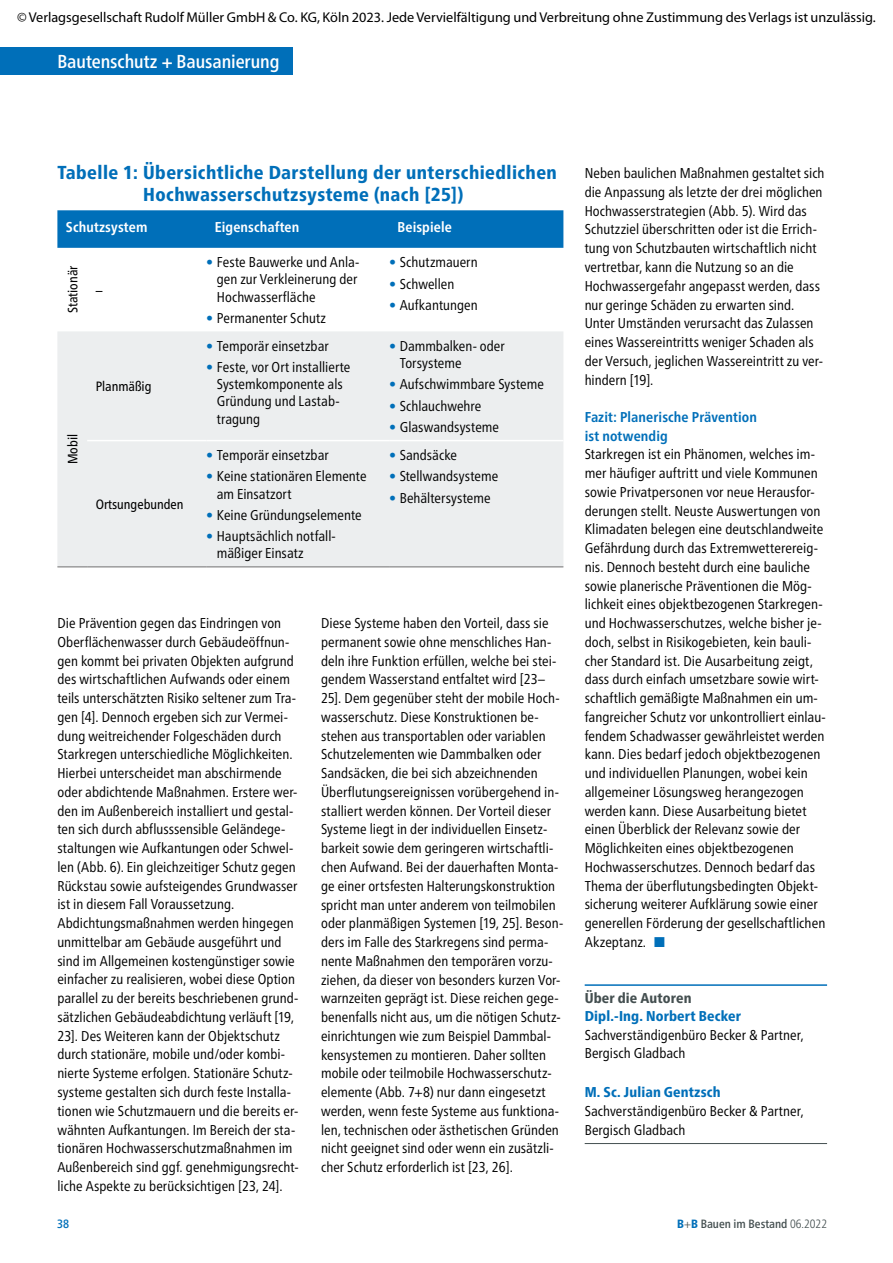
<style>
.page{position:relative;width:893px;height:1263px;background:#fff}
.page>*{position:absolute;margin:0;border:0;box-sizing:border-box;transform-origin:0 0}
.t1{font:800 condensed 18.75px/22.5px "Frutiger Neue LT Pro";letter-spacing:.025em;color:#006fb9;text-align:center}
.t2{font:500 condensed 18.75px "Frutiger Neue LT Pro";letter-spacing:-.005em;color:#fff}
.t3{font:condensed 14.25px/18.8px "Frutiger Neue LT Pro";color:#000}
.t4{font:14.25px "Myriad Pro";color:#000}
.t5{font:800 condensed 14.25px "Frutiger Neue LT Pro";letter-spacing:.01em;color:#006fb9}
.t6{font:700 condensed 14.25px/18.8px "Frutiger Neue LT Pro";letter-spacing:.01em;color:#006fb9}
.t7{font:700 condensed 14.25px "Frutiger Neue LT Pro";letter-spacing:.01em;color:#fff}
.t8{font:800 condensed 14.25px "Frutiger Neue LT Pro";letter-spacing:.01em;color:#444f50}
.t9{font:condensed 13.5px "Frutiger Neue LT Pro";color:#000}
.t10{font:500 condensed 12px "Frutiger Neue LT Pro";color:#444f50}
.t11{font:500 condensed 12px "Frutiger Neue LT Pro";color:#006fb9}
.s1{font-weight:700;color:#006fb9}
.s2{color:#006fb9}
.s3{font-weight:800;color:#006fb9}
.s4{font-weight:300}
</style>
<div class="page">
<div style="left:0;top:47px;width:292px;height:27px;background:#006fb9"></div>
<hr style="left:585px;top:984px;width:242px;height:2px;background:#006fb9">
<hr style="left:585px;top:1143px;width:242px;height:1px;background:#444f50">
<div style="left:57px;top:210px;width:506px;height:38px;background:#006fb9"></div>
<div style="left:57px;top:331px;width:506px;height:235px;background:#eceeef"></div>
<hr style="left:87px;top:566px;width:119px;height:1px;background:#706f6f">
<hr style="left:206px;top:566px;width:183px;height:1px;background:#706f6f">
<hr style="left:389px;top:566px;width:174px;height:1px;background:#706f6f">
<hr style="left:57px;top:566px;width:30px;height:1px;background:#706f6f">
<hr style="left:87px;top:440px;width:119px;height:1px;background:#fff">
<hr style="left:206px;top:440px;width:183px;height:1px;background:#fff">
<hr style="left:389px;top:440px;width:174px;height:1px;background:#fff">
<p class="t4" style="left:17px;top:10px;width:860px">© Verlagsgesellschaft Rudolf Müller GmbH &amp; Co. KG, Köln 2023. Jede Vervielfältigung und Verbreitung ohne Zustimmung des Verlags ist unzulässig.</p>
<h1 class="t2" style="left:57px;top:50px;width:224px">Bautenschutz + Bausanierung</h1>
<h1 class="t1" style="left:57px;top:161px;width:501px">Tabelle 1: Übersichtliche Darstellung der unterschiedlichen<br>Hochwasserschutzsysteme (nach [25])</h1>
<p class="t7" style="left:66px;top:219px;width:83px">Schutzsystem</p>
<p class="t7" style="left:215px;top:219px;width:86px">Eigenschaften</p>
<p class="t7" style="left:398px;top:219px;width:56px">Beispiele</p>
<p class="t9" style="left:65px;top:313px;width:49px;rotate:-90deg">Stationär</p>
<p class="t3" style="left:217px;top:254px;width:144px;line-height:17.1px;text-indent:-11px"><span class="s1">•</span> Feste Bauwerke und Anla&shy;gen zur Verkleinerung der<br>Hochwasserfläche</p>
<p class="t3" style="left:206px;top:308px;width:121px"><span class="s1">•</span> Permanenter Schutz</p>
<p class="t3" style="left:389px;top:253px;width:90px"><span class="s1">•</span> Schutzmauern</p>
<p class="t3" style="left:389px;top:274px;width:67px"><span class="s1">•</span> Schwellen</p>
<p class="t3" style="left:389px;top:296px;width:90px"><span class="s1">•</span> Aufkantungen</p>
<p class="t9" style="left:96px;top:282px;width:8px">–</p>
<p class="t9" style="left:65px;top:464px;width:32px;rotate:-90deg">Mobil</p>
<p class="t9" style="left:96px;top:379px;width:57px">Planmäßig</p>
<p class="t9" style="left:96px;top:496px;width:89px">Ortsungebunden</p>
<p class="t3" style="left:206px;top:336px;width:124px"><span class="s1">•</span> Temporär einsetzbar</p>
<p class="t3" style="left:217px;top:359px;width:135px;line-height:17.1px;text-indent:-11px"><span class="s1">•</span> Feste, vor Ort installierte<br>Systemkomponente als<br>Gründung und Lastab&shy;tragung</p>
<p class="t3" style="left:206px;top:446px;width:124px"><span class="s1">•</span> Temporär einsetzbar</p>
<p class="t3" style="left:217px;top:468px;width:151px;line-height:17.1px;text-indent:-11px"><span class="s1">•</span> Keine stationären Elemente am Einsatzort</p>
<p class="t3" style="left:206px;top:505px;width:157px"><span class="s1">•</span> Keine Gründungselemente</p>
<p class="t3" style="left:217px;top:528px;width:121px;line-height:17.1px;text-indent:-11px"><span class="s1">•</span> Hauptsächlich notfall&shy;mäßiger Einsatz</p>
<p class="t3" style="left:400px;top:337px;width:106px;line-height:17.1px;text-indent:-11px"><span class="s1">•</span> Dammbalken- oder<br>Torsysteme</p>
<p class="t3" style="left:389px;top:375px;width:156px"><span class="s1">•</span> Aufschwimmbare Systeme</p>
<p class="t3" style="left:389px;top:396px;width:94px"><span class="s1">•</span> Schlauchwehre</p>
<p class="t3" style="left:389px;top:418px;width:111px"><span class="s1">•</span> Glaswandsysteme</p>
<p class="t3" style="left:389px;top:446px;width:69px"><span class="s1">•</span> Sandsäcke</p>
<p class="t3" style="left:389px;top:467px;width:111px"><span class="s1">•</span> Stellwandsysteme</p>
<p class="t3" style="left:389px;top:488px;width:103px"><span class="s1">•</span> Behältersysteme</p>
<p class="t3" style="left:57px;top:614px;width:243px">Die Prävention gegen das Eindringen von Oberflächenwasser durch Gebäudeöffnun&shy;gen kommt bei privaten Objekten aufgrund des wirtschaftlichen Aufwands oder einem teils unterschätzten Risiko seltener zum Tra&shy;gen [4]. Dennoch ergeben sich zur Vermei&shy;dung weitreichender Folgeschäden durch Starkregen unterschiedliche Möglichkeiten.<br>Hierbei unterscheidet man abschirmende oder abdichtende Maßnahmen. Erstere wer&shy;den im Außenbereich installiert und gestal&shy;ten sich durch abflusssensible Geländege&shy;staltungen wie Aufkantungen oder Schwel&shy;len (Abb. 6). Ein gleichzeitiger Schutz gegen Rückstau sowie aufsteigendes Grundwasser ist in diesem Fall Voraussetzung.<br>Abdichtungsmaßnahmen werden hingegen unmittelbar am Gebäude ausgeführt und sind im Allgemeinen kostengünstiger sowie einfacher zu realisieren, wobei diese Option parallel zu der bereits beschriebenen grund&shy;sätzlichen Gebäudeabdichtung verläuft [19, 23]. Des Weiteren kann der Objektschutz durch stationäre, mobile und/oder kombi&shy;nierte Systeme erfolgen. Stationäre Schutz&shy;systeme gestalten sich durch feste Installa&shy;tionen wie Schutzmauern und die bereits er&shy;wähnten Aufkantungen. Im Bereich der sta&shy;tionären Hochwasserschutzmaßnahmen im Außenbereich sind ggf. genehmigungsrecht&shy;liche Aspekte zu berücksichtigen [23, 24].</p>
<p class="t3" style="left:321px;top:614px;width:244px">Diese Systeme haben den Vorteil, dass sie permanent sowie ohne menschliches Han&shy;deln ihre Funktion erfüllen, welche bei stei&shy;gendem Wasserstand entfaltet wird [23– 25]. Dem gegenüber steht der mobile Hoch&shy;wasserschutz. Diese Konstruktionen be&shy;stehen aus transportablen oder variablen Schutzelementen wie Dammbalken oder Sandsäcken, die bei sich abzeichnenden Überflutungsereignissen vorübergehend in&shy;stalliert werden können. Der Vorteil dieser Systeme liegt in der individuellen Einsetz&shy;barkeit sowie dem geringeren wirtschaftli&shy;chen Aufwand. Bei der dauerhaften Monta&shy;ge einer ortsfesten Halterungskonstruktion spricht man unter anderem von teilmobilen oder planmäßigen Systemen [19, 25]. Beson&shy;ders im Falle des Starkregens sind perma&shy;nente Maßnahmen den temporären vorzu&shy;ziehen, da dieser von besonders kurzen Vor&shy;warnzeiten geprägt ist. Diese reichen gege&shy;benenfalls nicht aus, um die nötigen Schutz&shy;einrichtungen wie zum Beispiel Dammbal&shy;kensystemen zu montieren. Daher sollten mobile oder teilmobile Hochwasserschutz&shy;elemente (Abb. 7+8) nur dann eingesetzt werden, wenn feste Systeme aus funktiona&shy;len, technischen oder ästhetischen Gründen nicht geeignet sind oder wenn ein zusätzli&shy;cher Schutz erforderlich ist [23, 26].</p>
<p class="t3" style="left:585px;top:164px;width:241px">Neben baulichen Maßnahmen gestaltet sich die Anpassung als letzte der drei möglichen Hochwasserstrategien (Abb. 5). Wird das Schutzziel überschritten oder ist die Errich&shy;tung von Schutzbauten wirtschaftlich nicht vertretbar, kann die Nutzung so an die Hochwassergefahr angepasst werden, dass nur geringe Schäden zu erwarten sind.<br>Unter Umständen verursacht das Zulassen eines Wassereintritts weniger Schaden als der Versuch, jeglichen Wassereintritt zu ver&shy;hindern [19].</p>
<p class="t6" style="left:585px;top:408px;width:174px">Fazit: Planerische Prävention ist notwendig</p>
<p class="t3" style="left:585px;top:445px;width:243px">Starkregen ist ein Phänomen, welches im&shy;mer häufiger auftritt und viele Kommunen sowie Privatpersonen vor neue Herausfor&shy;derungen stellt. Neuste Auswertungen von Klimadaten belegen eine deutschlandweite Gefährdung durch das Extremwetterereig&shy;nis. Dennoch besteht durch eine bauliche sowie planerische Präventionen die Mög&shy;lichkeit eines objektbezogenen Starkregen&shy;und Hochwasserschutzes, welche bisher je&shy;doch, selbst in Risikogebieten, kein bauli&shy;cher Standard ist. Die Ausarbeitung zeigt, dass durch einfach umsetzbare sowie wirt&shy;schaftlich gemäßigte Maßnahmen ein um&shy;fangreicher Schutz vor unkontrolliert einlau&shy;fendem Schadwasser gewährleistet werden kann. Dies bedarf jedoch objektbezogenen und individuellen Planungen, wobei kein allgemeiner Lösungsweg herangezogen werden kann. Diese Ausarbeitung bietet einen Überblick der Relevanz sowie der Möglichkeiten eines objektbezogenen Hochwasserschutzes. Dennoch bedarf das Thema der überflutungsbedingten Objekt&shy;sicherung weiterer Aufklärung sowie einer generellen Förderung der gesellschaftlichen Akzeptanz. <span class="s2">■</span></p>
<p class="t8" style="left:585px;top:989px;width:108px">Über die Autoren</p>
<p class="t5" style="left:585px;top:1007px;width:158px">Dipl.-Ing. Norbert Becker</p>
<p class="t3" style="left:585px;top:1025px;width:220px">Sachverständigenbüro Becker &amp; Partner,<br>Bergisch Gladbach</p>
<p class="t5" style="left:585px;top:1084px;width:138px">M. Sc. Julian Gentzsch</p>
<p class="t3" style="left:585px;top:1101px;width:220px">Sachverständigenbüro Becker &amp; Partner,<br>Bergisch Gladbach</p>
<p class="t11" style="left:57px;top:1217px;width:14px">38</p>
<p class="t10" style="left:677px;top:1217px;width:151px"><span class="s3">B</span><span class="s4">+</span><span class="s3">B</span> Bauen im Bestand <span class="s4">06.2022</span></p>
</div>
